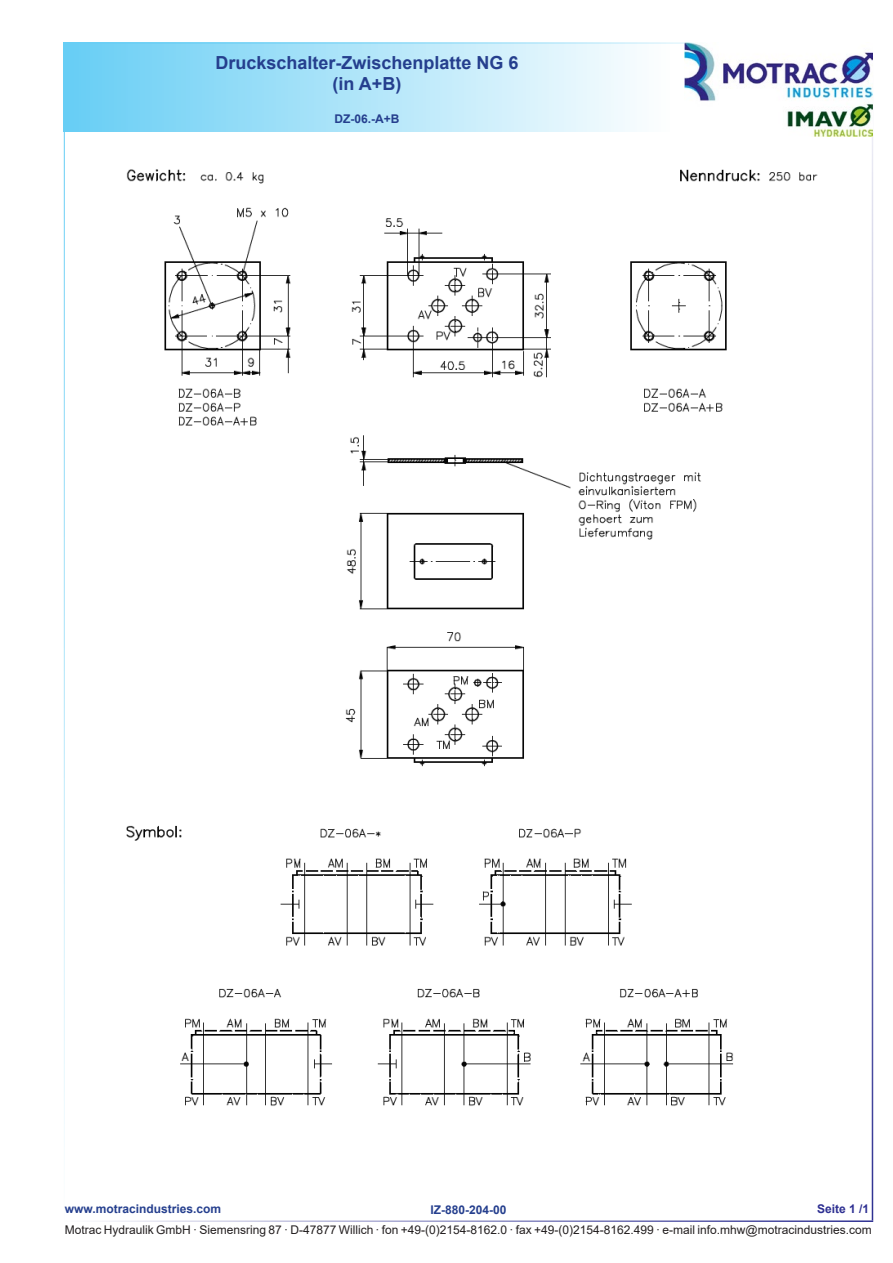
<style>
.page{position:relative;width:893px;height:1263px;background:#fff}
.page>*{position:absolute;margin:0;border:0;box-sizing:border-box;transform-origin:0 0}
.t1{font:700 18px/21.6px "Arial";color:#253f8e;text-align:center}
.t2{font:12px "Arial";color:#231f20}
.t3{font:700 12px "Arial";color:#253f8e}
.t4{font:700 12px "Arial";color:#2e3092}
</style>
<div class="page">
<div style="left:64px;top:43px;width:606px;height:89px;background:linear-gradient(to right,#66cef5,#fdfefe)"></div>
<hr style="left:64px;top:43px;width:808px;height:1px;background:#67cef5">
<hr style="left:64px;top:1220px;width:809px;height:2px;background:#2e3092">
<hr style="left:64px;top:43px;width:1px;height:1177px;background:#67cef5">
<hr style="left:872px;top:43px;width:1px;height:1177px;background:#2e3092">
<img style="left:685px;top:43px;width:187px;height:93px">
<img style="left:126px;top:169px;width:692px;height:598px">
<img style="left:126px;top:825px;width:608px;height:281px">
<h1 class="t1" style="left:215px;top:52px;width:305px">Druckschalter-Zwischenplatte NG 6 (in A+B)</h1>
<p class="t3" style="left:334px;top:110px;width:67px">DZ-06.-A+B</p>
<p class="t3" style="left:65px;top:1201px;width:158px">www.motracindustries.com</p>
<p class="t4" style="left:817px;top:1201px;width:54px">Seite 1 /1</p>
<p class="t2" style="left:65px;top:1221px;width:808px">Motrac Hydraulik GmbH · Siemensring 87 · D-47877 Willich · fon +49-(0)2154-8162.0 · fax +49-(0)2154-8162.499 · e-mail info.mhw@motracindustries.com</p>
<p class="t3" style="left:430px;top:1202px;width:78px">IZ-880-204-00</p>
</div>
